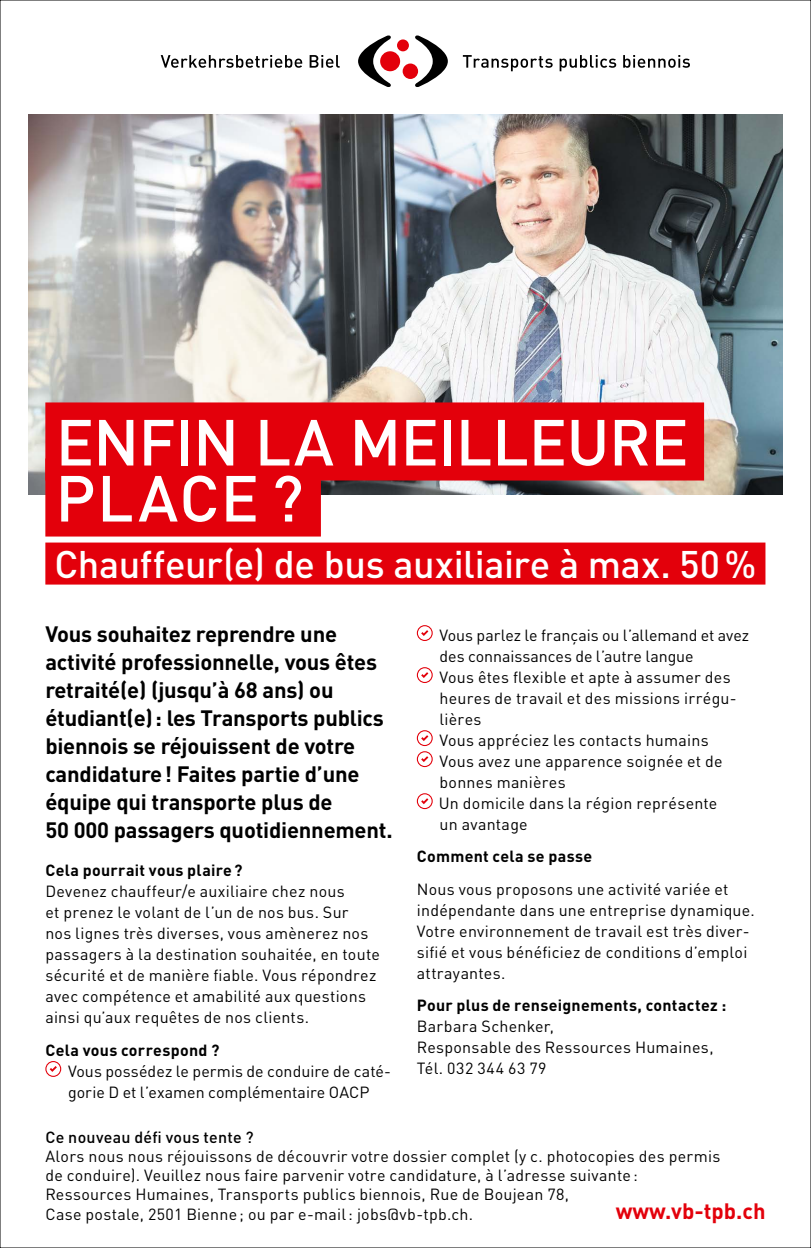
<style>
.page{position:relative;width:811px;height:1248px;background:#fff}
.page>*{position:absolute;margin:0;border:0;box-sizing:border-box;transform-origin:0 0}
.t1{font:500 64px/56px "DIN";letter-spacing:-.01em;color:#fff}
.t2{font:500 38px "DIN";letter-spacing:-.01em;color:#fff}
.t3{font:700 22px/28px "DIN";letter-spacing:-.01em;color:#000}
.t4{font:700 22px "DIN";color:#e3000b}
.t5{font:16px/21px "DIN";letter-spacing:.015em;color:#000}
.t6{font:700 16px "DIN";letter-spacing:.02em;color:#000}
.t7{font:500 16px "DIN";letter-spacing:.015em;color:#000}
</style>
<div class="page">
<img style="left:28px;top:115px;width:754px;height:380px">
<div style="left:45px;top:402px;width:659px;height:78px;background:#e3000b"></div>
<div style="left:45px;top:458px;width:276px;height:78px;background:#e3000b"></div>
<div style="left:45px;top:542px;width:720px;height:42px;background:#e3000b"></div>
<svg style="left:161px;top:55px;width:141px;height:13px"></svg>
<svg style="left:310px;top:55px;width:30px;height:13px"></svg>
<svg style="left:463px;top:55px;width:89px;height:16px"></svg>
<svg style="left:559px;top:55px;width:57px;height:16px"></svg>
<svg style="left:623px;top:55px;width:67px;height:13px"></svg>
<svg style="left:358px;top:35px;width:33px;height:52px"></svg>
<svg style="left:415px;top:35px;width:33px;height:52px"></svg>
<div style="left:380px;top:51px;width:20px;height:20px;background:#e3000b;border-radius:50%"></div>
<div style="left:397px;top:39px;width:12px;height:12px;background:#e3000b;border-radius:50%"></div>
<div style="left:403px;top:63px;width:15px;height:16px;background:#e3000b;border-radius:50%"></div>
<svg style="left:45px;top:1061px;width:16px;height:15px"></svg>
<svg style="left:417px;top:625px;width:16px;height:16px"></svg>
<svg style="left:417px;top:667px;width:16px;height:16px"></svg>
<svg style="left:417px;top:730px;width:16px;height:37px"></svg>
<svg style="left:417px;top:793px;width:16px;height:16px"></svg>
<h1 class="t1" style="left:55px;top:412px;width:635px">ENFIN LA MEILLEURE<br>PLACE ?</h1>
<h2 class="t2" style="left:54px;top:539px;width:703px">Chauffeur(e) de bus auxiliaire à max. 50%</h2>
<p class="t3" style="left:45px;top:619px;width:349px">Vous souhaitez reprendre une activité professionnelle, vous êtes retraité(e) (jusqu’à 68 ans) ou étudiant(e): les Transports publics biennois se réjouissent de votre candidature! Faites partie d’une équipe qui transporte plus de<br>50 000 passagers quotidiennement.</p>
<p class="t6" style="left:45px;top:860px;width:198px">Cela pourrait vous plaire?</p>
<p class="t5" style="left:45px;top:880px;width:336px">Devenez chauffeur/e auxiliaire chez nous<br>et prenez le volant de l’un de nos bus. Sur<br>nos lignes très diverses, vous amènerez nos passagers à la destination souhaitée, en toute sécurité et de manière fiable. Vous répondrez avec compétence et amabilité aux questions ainsi qu’aux requêtes de nos clients.</p>
<p class="t6" style="left:45px;top:1039px;width:176px">Cela vous correspond ?</p>
<p class="t5" style="left:68px;top:1060px;width:324px">Vous possédez le permis de conduire de caté&shy;gorie D et l’examen complémentaire OACP</p>
<p class="t5" style="left:439px;top:624px;width:312px">Vous parlez le français ou l’allemand et avez des connaissances de l’autre langue<br>Vous êtes flexible et apte à assumer des heures de travail et des missions irrégu&shy;lières<br>Vous appréciez les contacts humains<br>Vous avez une apparence soignée et de bonnes manières<br>Un domicile dans la région représente<br>un avantage</p>
<p class="t6" style="left:417px;top:846px;width:177px">Comment cela se passe</p>
<p class="t5" style="left:417px;top:878px;width:339px">Nous vous proposons une activité variée et indépendante dans une entreprise dynamique.<br>Votre environnement de travail est très diver&shy;sifié et vous bénéficiez de conditions d’emploi attrayantes.</p>
<p class="t6" style="left:417px;top:994px;width:311px">Pour plus de renseignements, contactez :</p>
<p class="t5" style="left:417px;top:1015px;width:298px">Barbara Schenker,<br>Responsable des Ressources Humaines,<br>Tél. 032 344 63 79</p>
<p class="t7" style="left:45px;top:1126px;width:210px">Ce nouveau défi vous tente ?</p>
<p class="t5" style="left:45px;top:1146px;width:676px;line-height:19.2px">Alors nous nous réjouissons de découvrir votre dossier complet (y c. photocopies des permis de conduire). Veuillez nous faire parvenir votre candidature, à l’adresse suivante:<br>Ressources Humaines, Transports publics biennois, Rue de Boujean 78,<br>Case postale, 2501 Bienne; ou par e-mail: jobs@vb-tpb.ch.</p>
<h3 class="t4" style="left:616px;top:1196px;width:151px">www.vb-tpb.ch</h3>
</div>
